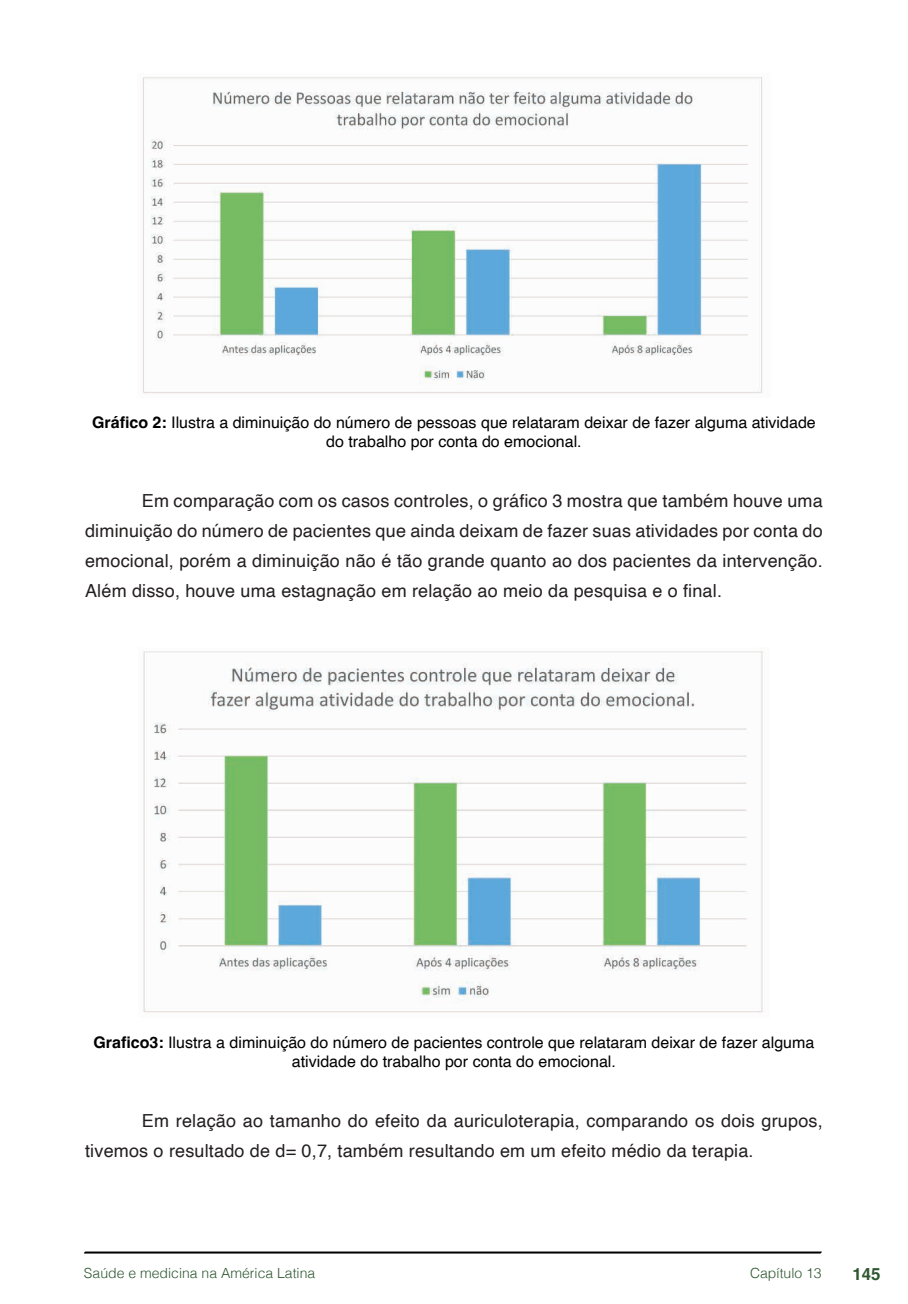
<style>
.page{position:relative;width:908px;height:1304px;background:#fff}
.page>*{position:absolute;margin:0;border:0;box-sizing:border-box;transform-origin:0 0}
.t1{font:18px/30px "Helvetica";letter-spacing:.01em;color:#231f20;text-align:justify}
.t2{font:700 16.8px "Helvetica";color:#2d5730}
.t3{font:16px/19.2px "Helvetica";color:#000;text-align:center}
.t4{font:300 14px "Helvetica";color:#2d5730}
.s1{font-weight:700}
</style>
<div class="page">
<svg style="left:84px;top:1251px;width:737px;height:3px;background:#515151"></svg>
<img style="left:142px;top:77px;width:620px;height:317px">
<img style="left:143px;top:651px;width:620px;height:362px">
<p class="t3" style="left:92px;top:413px;width:724px"><span class="s1">Gráfico 2:</span> Ilustra a diminuição do número de pessoas que relataram deixar de fazer alguma atividade do trabalho por conta do emocional.</p>
<p class="t1" style="left:85px;top:486px;width:738px;text-indent:57px">Em comparação com os casos controles, o gráfico 3 mostra que também houve uma diminuição do número de pacientes que ainda deixam de fazer suas atividades por conta do emocional, porém a diminuição não é tão grande quanto ao dos pacientes da intervenção.<br>Além disso, houve uma estagnação em relação ao meio da pesquisa e o final.</p>
<p class="t3" style="left:93px;top:1033px;width:722px"><span class="s1">Grafico3:</span> Ilustra a diminuição do número de pacientes controle que relataram deixar de fazer alguma atividade do trabalho por conta do emocional.</p>
<p class="t1" style="left:85px;top:1107px;width:738px;text-indent:57px">Em relação ao tamanho do efeito da auriculoterapia, comparando os dois grupos, tivemos o resultado de d= 0,7, também resultando em um efeito médio da terapia.</p>
<p class="t4" style="left:84px;top:1261px;width:233px">Saúde e medicina na América Latina</p>
<p class="t4" style="left:749px;top:1261px;width:73px">Capítulo 13</p>
<p class="t2" style="left:851px;top:1264px;width:30px">145</p>
</div>
